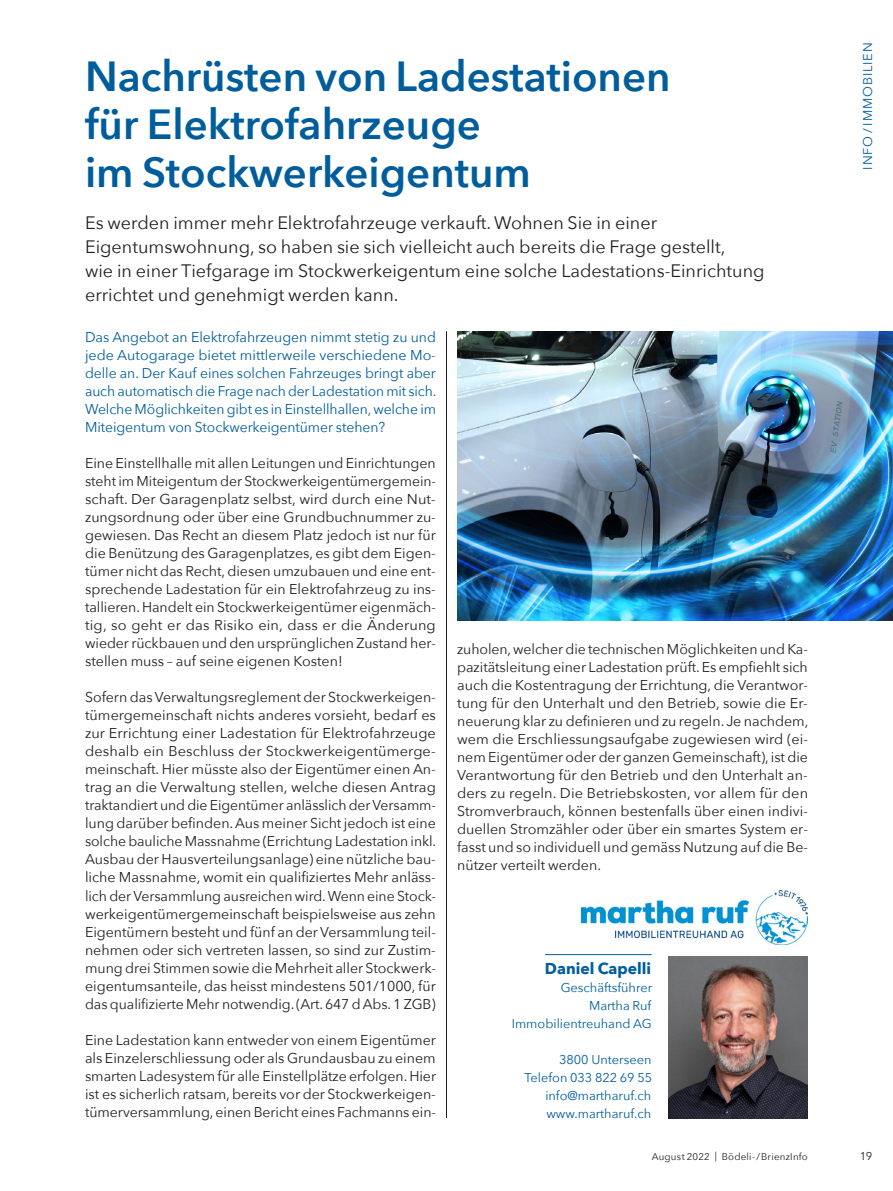
<style>
.page{position:relative;width:893px;height:1191px;background:#fff}
.page>*{position:absolute;margin:0;border:0;box-sizing:border-box;transform-origin:0 0}
.Titel{font:600 42px/48px "Avenir Next";color:#005d9c}
.Lead{font:18px/24px "Avenir Next";color:#231f20}
.Kasten_Titel{font:700 15.75px "Avenir Next";color:#005d9c}
.Grundtext{font:14.25px/18px "Avenir Next";letter-spacing:-.005em;color:#231f20;text-align:justify}
.Grundtext-2{font:14.25px/18px "Avenir Next";letter-spacing:-.005em;color:#005d9c;text-align:justify}
.Kasten_GT{font:12.75px/18px "Avenir Next";color:#005d9c;text-align:right}
.Rubriktitel{font:12.75px "Avenir Next";letter-spacing:.07em;color:#005d9c}
.t1{font:11.25px "Avenir Next";color:#231f20}
.t2{font:9.75px "Avenir Next";letter-spacing:.02em;color:#231f20}
</style>
<div class="page">
<hr style="left:446px;top:331px;width:1px;height:786px;background:#231f20">
<img style="left:457px;top:331px;width:436px;height:289px">
<img style="left:581px;top:890px;width:227px;height:54px">
<hr style="left:545px;top:954px;width:107px;height:1px;background:#005d9c">
<img style="left:669px;top:956px;width:139px;height:162px">
<p class="Titel" style="left:85px;top:51px;width:587px">Nachrüsten von Ladestationen für Elektrofahrzeuge<br>im Stockwerkeigentum</p>
<p class="Lead" style="left:85px;top:210px;width:681px">Es werden immer mehr Elektrofahrzeuge verkauft. Wohnen Sie in einer Eigentumswohnung, so haben sie sich vielleicht auch bereits die Frage gestellt,<br>wie in einer Tiefgarage im Stockwerkeigentum eine solche Ladestations-Einrichtung errichtet und genehmigt werden kann.</p>
<p class="Grundtext-2" style="left:85px;top:327px;width:353px">Das Angebot an Elektrofahrzeugen nimmt stetig zu und jede Autogarage bietet mittlerweile verschiedene Mo&shy;delle an. Der Kauf eines solchen Fahrzeuges bringt aber auch automatisch die Frage nach der Ladestation mit sich.<br>Welche Möglichkeiten gibt es in Einstellhallen, welche im Miteigentum von Stockwerkeigentümer stehen?</p>
<p class="Grundtext" style="left:85px;top:453px;width:352px">Eine Einstellhalle mit allen Leitungen und Einrichtungen steht im Miteigentum der Stockwerkeigentümergemein&shy;schaft. Der Garagenplatz selbst, wird durch eine Nut&shy;zungsordnung oder über eine Grundbuchnummer zu&shy;gewiesen. Das Recht an diesem Platz jedoch ist nur für die Benützung des Garagenplatzes, es gibt dem Eigen&shy;tümer nicht das Recht, diesen umzubauen und eine ent&shy;sprechende Ladestation für ein Elektrofahrzeug zu ins&shy;tallieren. Handelt ein Stockwerkeigentümer eigenmäch&shy;tig, so geht er das Risiko ein, dass er die Änderung wieder rückbauen und den ursprünglichen Zustand her&shy;stellen muss – auf seine eigenen Kosten!</p>
<p class="Grundtext" style="left:85px;top:687px;width:353px">Sofern das Verwaltungsreglement der Stockwerkeigen&shy;tümergemeinschaft nichts anderes vorsieht, bedarf es zur Errichtung einer Ladestation für Elektrofahrzeuge deshalb ein Beschluss der Stockwerkeigentümerge&shy;meinschaft. Hier müsste also der Eigentümer einen An&shy;trag an die Verwaltung stellen, welche diesen Antrag traktandiert und die Eigentümer anlässlich der Versamm&shy;lung darüber befinden. Aus meiner Sicht jedoch ist eine solche bauliche Massnahme (Errichtung Ladestation inkl.<br>Ausbau der Hausverteilungsanlage) eine nützliche bau&shy;liche Massnahme, womit ein qualifiziertes Mehr anläss&shy;lich der Versammlung ausreichen wird. Wenn eine Stock&shy;werkeigentümergemeinschaft beispielsweise aus zehn Eigentümern besteht und fünf an der Versammlung teil&shy;nehmen oder sich vertreten lassen, so sind zur Zustim&shy;mung drei Stimmen sowie die Mehrheit aller Stockwerk&shy;eigentumsanteile, das heisst mindestens 501/1000, für das qualifizierte Mehr notwendig. (Art. 647 d Abs. 1 ZGB)</p>
<p class="Grundtext" style="left:85px;top:1030px;width:353px">Eine Ladestation kann entweder von einem Eigentümer als Einzelerschliessung oder als Grundausbau zu einem smarten Ladesystem für alle Einstellplätze erfolgen. Hier ist es sicherlich ratsam, bereits vor der Stockwerkeigen&shy;tümerversammlung, einen Bericht eines Fachmanns ein-</p>
<p class="Grundtext" style="left:457px;top:639px;width:353px">zuholen, welcher die technischen Möglichkeiten und Ka&shy;pazitätsleitung einer Ladestation prüft. Es empfiehlt sich auch die Kostentragung der Errichtung, die Verantwor&shy;tung für den Unterhalt und den Betrieb, sowie die Er&shy;neuerung klar zu definieren und zu regeln. Je nachdem, wem die Erschliessungsaufgabe zugewiesen wird (ei&shy;nem Eigentümer oder der ganzen Gemeinschaft), ist die Verantwortung für den Betrieb und den Unterhalt an&shy;ders zu regeln. Die Betriebskosten, vor allem für den Stromverbrauch, können bestenfalls über einen indivi&shy;duellen Stromzähler oder über ein smartes System er&shy;fasst und so individuell und gemäss Nutzung auf die Be&shy;nützer verteilt werden.</p>
<p class="Kasten_Titel" style="left:545px;top:955px;width:108px">Daniel Capelli</p>
<p class="Kasten_GT" style="left:512px;top:978px;width:142px">Geschäftsführer<br>Martha Ruf<br>Immobilientreuhand AG</p>
<p class="Kasten_GT" style="left:559px;top:1050px;width:94px">3800 Unterseen</p>
<p class="Kasten_GT" style="left:525px;top:1068px;width:129px">Telefon 033 822 69 55 info@martharuf.ch</p>
<p class="Kasten_GT" style="left:546px;top:1104px;width:107px">www.martharuf.ch</p>
<p class="Rubriktitel" style="left:857px;top:170px;width:128px;rotate:-90deg">INFO / IMMOBILIEN</p>
<p class="t2" style="left:652px;top:1148px;width:158px">August 2022 | Bödeli-/BrienzInfo</p>
<p class="t1" style="left:860px;top:1147px;width:14px">19</p>
</div>
